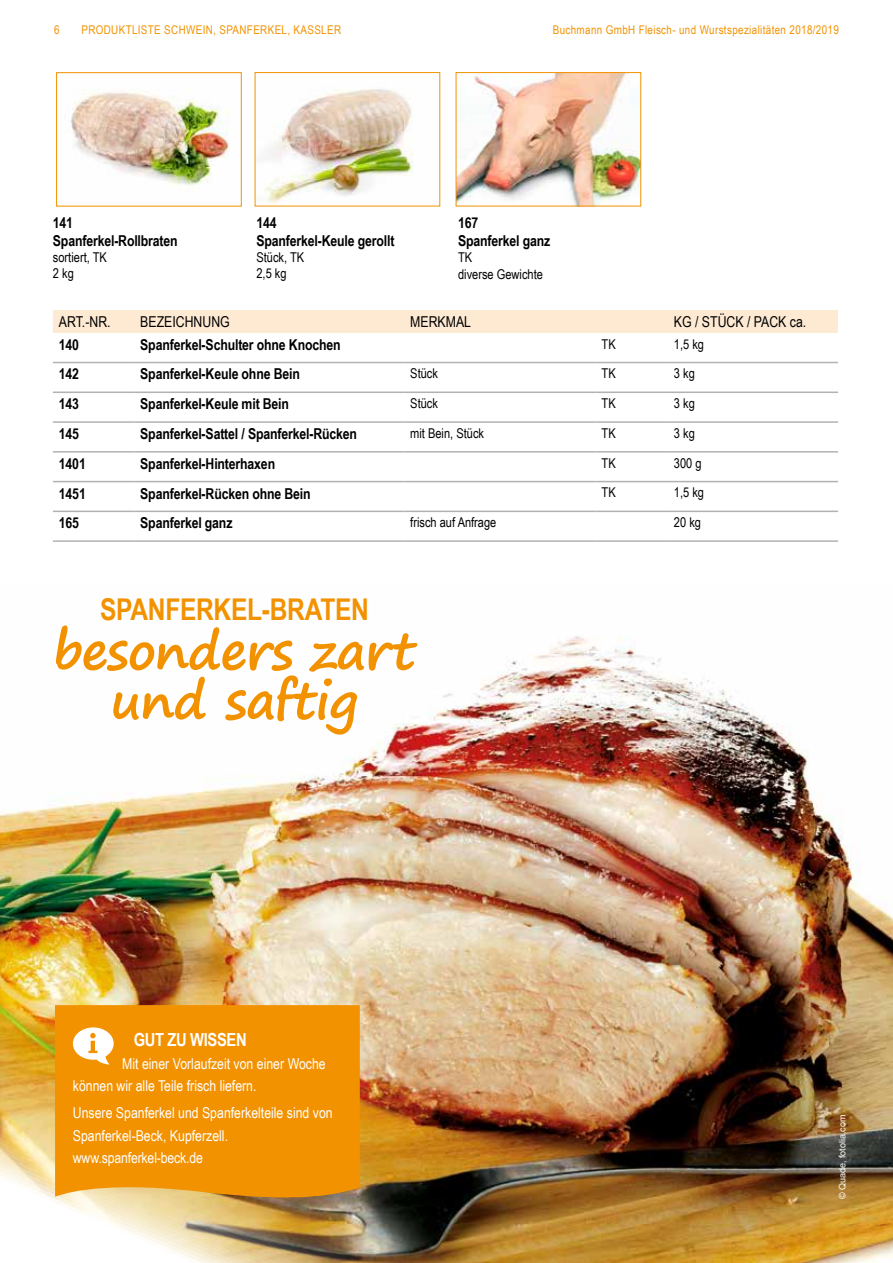
<style>
.page{position:relative;width:893px;height:1263px;background:#fff}
.page>*{position:absolute;margin:0;border:0;box-sizing:border-box;transform-origin:0 0}
.t1{font:700 51px/49.5px "Segoe Print";letter-spacing:-.02em;color:#f39200;text-align:center}
.t2{font:700 30px "Arial Narrow";letter-spacing:-.01em;color:#f39200}
.t3{font:700 18px "Arial Narrow";letter-spacing:-.02em;color:#fff}
.t4{font:700 15px/18px "Arial Narrow";letter-spacing:-.01em;color:#000}
.t5{font:15px/22.5px "Arial Narrow";color:#fff}
.t6{font:15px "Arial Narrow";color:#000}
.t7{font:13.5px/16.2px "Arial Narrow";color:#000}
.t8{font:12px "Arial Narrow";letter-spacing:.03em;color:#f39200}
.t9{font:9px "Arial";color:#fff}
</style>
<div class="page">
<img style="left:0;top:636px;width:893px;height:627px">
<div style="left:53px;top:310px;width:785px;height:23px;background:#feead3"></div>
<hr style="left:53px;top:362px;width:81px;height:1px;background:#b2b2b1">
<hr style="left:134px;top:362px;width:270px;height:1px;background:#b2b2b1">
<hr style="left:404px;top:362px;width:192px;height:1px;background:#b2b2b1">
<hr style="left:596px;top:362px;width:72px;height:1px;background:#b2b2b1">
<hr style="left:668px;top:362px;width:170px;height:1px;background:#b2b2b1">
<hr style="left:53px;top:391px;width:81px;height:2px;background:#b2b2b1">
<hr style="left:134px;top:391px;width:270px;height:2px;background:#b2b2b1">
<hr style="left:404px;top:391px;width:192px;height:2px;background:#b2b2b1">
<hr style="left:596px;top:391px;width:72px;height:2px;background:#b2b2b1">
<hr style="left:668px;top:391px;width:170px;height:2px;background:#b2b2b1">
<hr style="left:53px;top:421px;width:81px;height:2px;background:#b2b2b1">
<hr style="left:134px;top:421px;width:270px;height:2px;background:#b2b2b1">
<hr style="left:404px;top:421px;width:192px;height:2px;background:#b2b2b1">
<hr style="left:596px;top:421px;width:72px;height:2px;background:#b2b2b1">
<hr style="left:668px;top:421px;width:170px;height:2px;background:#b2b2b1">
<hr style="left:53px;top:451px;width:81px;height:2px;background:#b2b2b1">
<hr style="left:53px;top:481px;width:81px;height:1px;background:#b2b2b1">
<hr style="left:53px;top:511px;width:81px;height:1px;background:#b2b2b1">
<hr style="left:53px;top:540px;width:81px;height:2px;background:#b2b2b1">
<hr style="left:134px;top:451px;width:270px;height:2px;background:#b2b2b1">
<hr style="left:134px;top:481px;width:270px;height:1px;background:#b2b2b1">
<hr style="left:134px;top:511px;width:270px;height:1px;background:#b2b2b1">
<hr style="left:134px;top:540px;width:270px;height:2px;background:#b2b2b1">
<hr style="left:404px;top:451px;width:192px;height:2px;background:#b2b2b1">
<hr style="left:404px;top:481px;width:192px;height:1px;background:#b2b2b1">
<hr style="left:404px;top:511px;width:192px;height:1px;background:#b2b2b1">
<hr style="left:404px;top:540px;width:192px;height:2px;background:#b2b2b1">
<hr style="left:596px;top:451px;width:72px;height:2px;background:#b2b2b1">
<hr style="left:596px;top:481px;width:72px;height:1px;background:#b2b2b1">
<hr style="left:596px;top:511px;width:72px;height:1px;background:#b2b2b1">
<hr style="left:596px;top:540px;width:72px;height:2px;background:#b2b2b1">
<hr style="left:668px;top:451px;width:170px;height:2px;background:#b2b2b1">
<hr style="left:668px;top:481px;width:170px;height:1px;background:#b2b2b1">
<hr style="left:668px;top:511px;width:170px;height:1px;background:#b2b2b1">
<hr style="left:668px;top:540px;width:170px;height:2px;background:#b2b2b1">
<img style="left:70px;top:92px;width:160px;height:94px">
<div style="left:56px;top:72px;width:186px;height:134px;border:1px solid #f39200"></div>
<img style="left:257px;top:89px;width:156px;height:115px">
<img style="left:458px;top:74px;width:181px;height:130px">
<div style="left:456px;top:72px;width:185px;height:134px;border:1px solid #f39200"></div>
<div style="left:55px;top:1005px;width:305px;height:199px;background:#f39200"></div>
<svg style="left:73px;top:1027px;width:41px;height:37px"></svg>
<svg style="left:50px;top:636px;width:373px;height:135px"></svg>
<p class="t8" style="left:54px;top:21px;width:7px">6</p>
<p class="t8" style="left:81px;top:21px;width:261px">Produktliste Schwein, Spanferkel, Kassler</p>
<p class="t8" style="left:553px;top:21px;width:288px">Buchmann GmbH Fleisch- und Wurstspezialitäten 2018/2019</p>
<p class="t4" style="left:53px;top:213px;width:126px">141<br>Spanferkel-Rollbraten</p>
<p class="t7" style="left:53px;top:249px;width:55px">sortiert, TK<br>2 kg</p>
<p class="t4" style="left:256px;top:213px;width:140px">144<br>Spanferkel-Keule gerollt</p>
<p class="t7" style="left:256px;top:249px;width:49px">Stück, TK<br>2,5 kg</p>
<p class="t4" style="left:458px;top:213px;width:94px">167<br>Spanferkel ganz</p>
<p class="t7" style="left:458px;top:248px;width:86px;line-height:17.5px">TK<br>diverse Gewichte</p>
<p class="t6" style="left:59px;top:311px;width:53px">ART.-NR.</p>
<p class="t6" style="left:140px;top:311px;width:91px">BEZEICHNUNG</p>
<p class="t6" style="left:410px;top:311px;width:61px">MERKMAL</p>
<p class="t6" style="left:674px;top:311px;width:134px">KG / STÜCK / PACK ca.</p>
<p class="t4" style="left:59px;top:335px;width:22px">140</p>
<p class="t4" style="left:140px;top:335px;width:202px">Spanferkel-Schulter ohne Knochen</p>
<p class="t7" style="left:602px;top:335px;width:16px">TK</p>
<p class="t7" style="left:674px;top:335px;width:32px">1,5 kg</p>
<p class="t4" style="left:59px;top:364px;width:22px">142</p>
<p class="t4" style="left:140px;top:364px;width:161px">Spanferkel-Keule ohne Bein</p>
<p class="t7" style="left:410px;top:365px;width:29px">Stück</p>
<p class="t7" style="left:602px;top:365px;width:16px">TK</p>
<p class="t7" style="left:674px;top:365px;width:22px">3 kg</p>
<p class="t4" style="left:59px;top:394px;width:22px">143</p>
<p class="t4" style="left:140px;top:394px;width:150px">Spanferkel-Keule mit Bein</p>
<p class="t7" style="left:410px;top:395px;width:29px">Stück</p>
<p class="t7" style="left:602px;top:395px;width:16px">TK</p>
<p class="t7" style="left:674px;top:395px;width:22px">3 kg</p>
<p class="t4" style="left:59px;top:424px;width:22px">145</p>
<p class="t4" style="left:140px;top:424px;width:218px">Spanferkel-Sattel / Spanferkel-Rücken</p>
<p class="t7" style="left:410px;top:424px;width:75px">mit Bein, Stück</p>
<p class="t7" style="left:602px;top:424px;width:16px">TK</p>
<p class="t7" style="left:674px;top:424px;width:22px">3 kg</p>
<p class="t4" style="left:59px;top:454px;width:28px">1401</p>
<p class="t4" style="left:140px;top:454px;width:136px">Spanferkel-Hinterhaxen</p>
<p class="t7" style="left:602px;top:454px;width:16px">TK</p>
<p class="t7" style="left:674px;top:454px;width:29px">300 g</p>
<p class="t4" style="left:59px;top:483px;width:28px">1451</p>
<p class="t4" style="left:140px;top:483px;width:172px">Spanferkel-Rücken ohne Bein</p>
<p class="t7" style="left:602px;top:484px;width:16px">TK</p>
<p class="t7" style="left:674px;top:484px;width:32px">1,5 kg</p>
<p class="t4" style="left:59px;top:513px;width:22px">165</p>
<p class="t4" style="left:140px;top:513px;width:94px">Spanferkel ganz</p>
<p class="t7" style="left:410px;top:514px;width:88px">frisch auf Anfrage</p>
<p class="t7" style="left:674px;top:514px;width:29px">20 kg</p>
<h2 class="t2" style="left:100px;top:586px;width:270px">Spanferkel-braten</h2>
<h1 class="t1" style="left:53px;top:625px;width:364px">besonders zart und saftig</h1>
<p class="t3" style="left:134px;top:1026px;width:114px">Gut zu wissen</p>
<p class="t5" style="left:73px;top:1052px;width:254px;text-indent:49px">Mit einer Vorlaufzeit von einer Woche können wir alle Teile frisch liefern.</p>
<p class="t5" style="left:73px;top:1101px;width:261px">Unsere Spanferkel und Spanferkelteile sind von<br>Spanferkel-Beck, Kupferzell. www.spanferkel-beck.de</p>
<p class="t9" style="left:836px;top:1199px;width:86px;rotate:-90deg">© Quade, fotolia.com</p>
</div>
